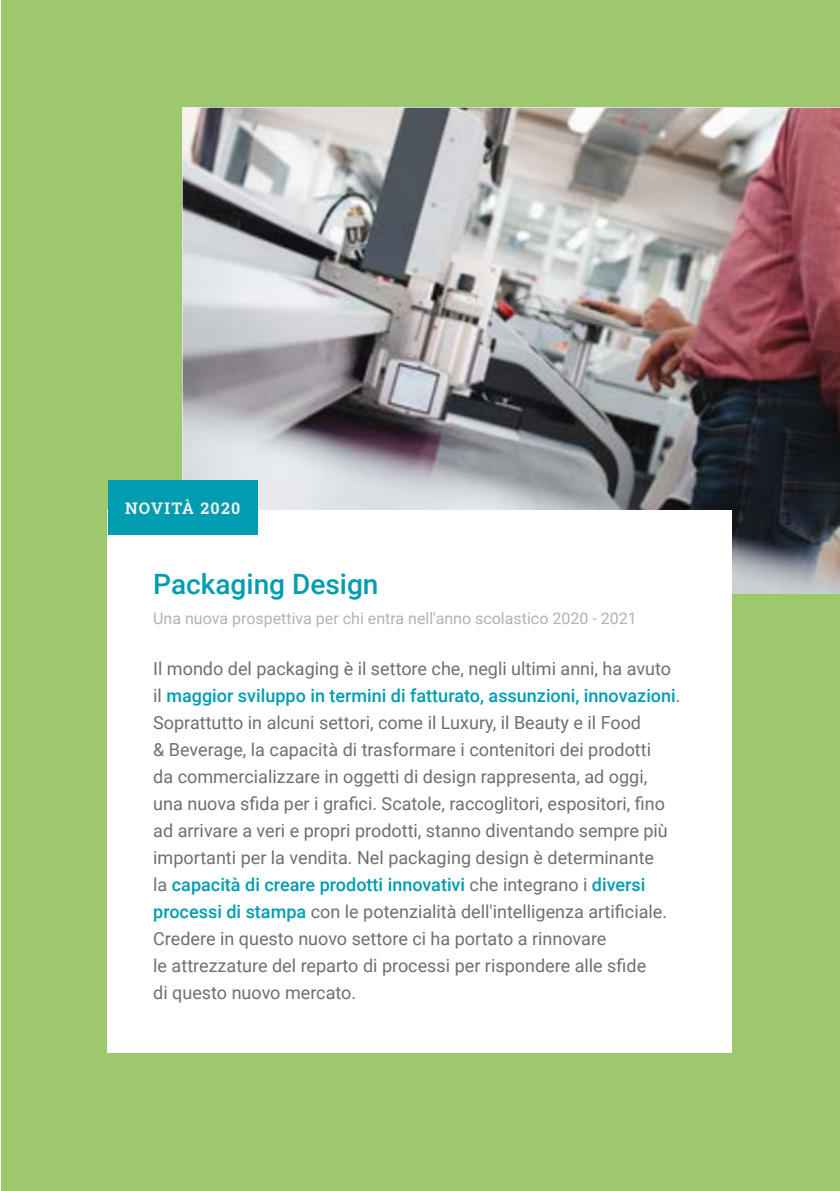
<style>
.page{position:relative;width:840px;height:1191px;background:#fff}
.page>*{position:absolute;margin:0;border:0;box-sizing:border-box;transform-origin:0 0}
.t1{font:500 28px "Roboto";color:#009db0}
.t2{font:18px/27px "Roboto";color:#706f6f}
.t3{font:16px "Roboto";color:#b3b2b2}
.t4{font:700 16px "Roboto Slab";letter-spacing:.08em;color:#f0f0f0}
.s1{font-weight:500;color:#009db0}
</style>
<div class="page">
<div style="left:1px;top:0;width:838px;height:1191px;background:#9dc86d"></div>
<img style="left:182px;top:108px;width:657px;height:486px">
<div style="left:108px;top:510px;width:623px;height:543px;background:#fff"></div>
<div style="left:108px;top:480px;width:149px;height:55px;background:#009db0"></div>
<p class="t4" style="left:125px;top:497px;width:117px">NOVITÀ 2020</p>
<h1 class="t1" style="left:153px;top:564px;width:227px">Packaging Design</h1>
<p class="t3" style="left:153px;top:607px;width:485px">Una nuova prospettiva per chi entra nell'anno scolastico 2020 - 2021</p>
<p class="t2" style="left:153px;top:654px;width:528px">Il mondo del packaging è il settore che, negli ultimi anni, ha avuto il <span class="s1">maggior sviluppo in termini di fatturato, assunzioni, innovazioni</span>.<br>Soprattutto in alcuni settori, come il Luxury, il Beauty e il Food<br>&amp; Beverage, la capacità di trasformare i contenitori dei prodotti<br>da commercializzare in oggetti di design rappresenta, ad oggi, una nuova sfida per i grafici. Scatole, raccoglitori, espositori, fino ad arrivare a veri e propri prodotti, stanno diventando sempre più importanti per la vendita. Nel packaging design è determinante<br>la <span class="s1">capacità di creare prodotti innovativi</span> che integrano i <span class="s1">diversi processi di stampa</span> con le potenzialità dell'intelligenza artificiale.<br>Credere in questo nuovo settore ci ha portato a rinnovare<br>le attrezzature del reparto di processi per rispondere alle sfide<br>di questo nuovo mercato.</p>
</div>
